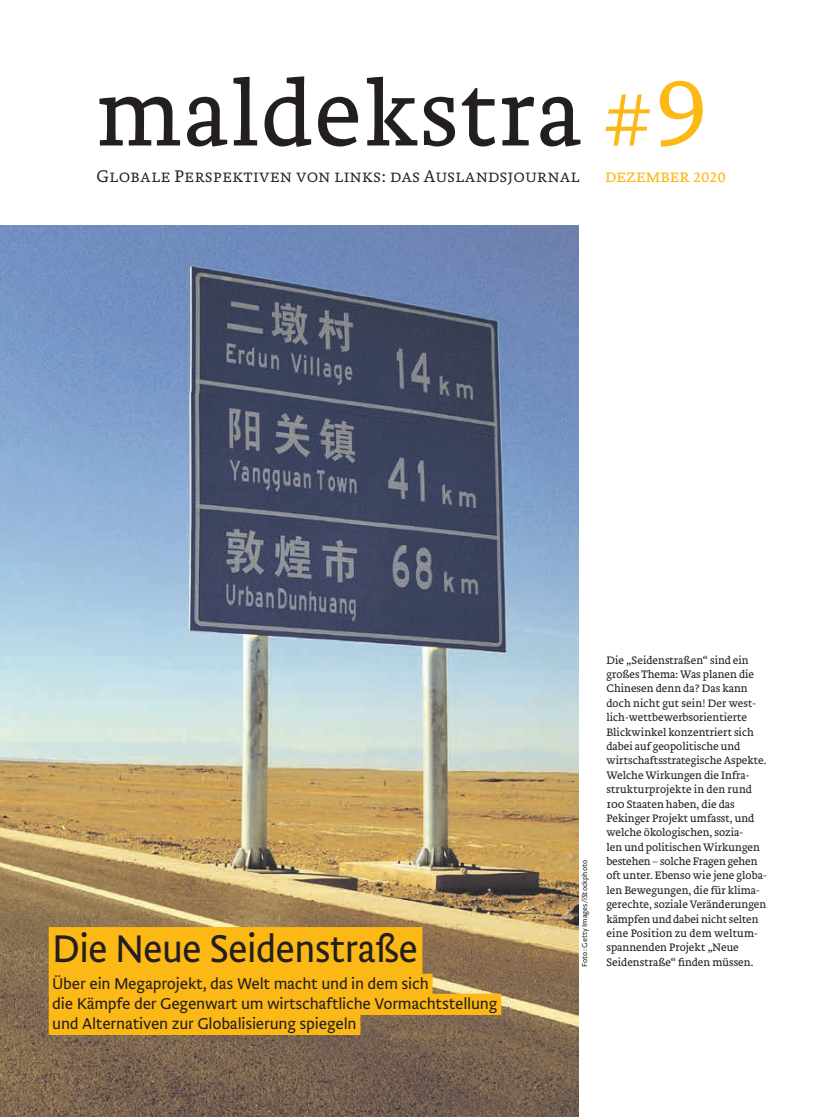
<style>
.page{position:relative;width:833px;height:1117px;background:#fff}
.page>*{position:absolute;margin:0;border:0;box-sizing:border-box;transform-origin:0 0}
.t1{font:300 95px "Brioni Text Std";letter-spacing:.02em;color:#231f20}
.t2{font:300 40px "Brioni Sanst Std";letter-spacing:-.02em;color:#231f20;scale:.94 1}
.t3{font:200 17.5px "Brioni Text Std";letter-spacing:.03em;color:#231f20}
.t4{font:300 17.5px "Brioni Text Std";color:#fcb814}
.t5{font:300 16.25px/20px "Brioni Sanst Std";letter-spacing:-.015em;color:#231f20}
.t6{font:300 11.25px/14.4px "Brioni Text Std";color:#231f20}
.t7{font:300 7.5px "Brioni Sanst Std";color:#231f20}
.s1{font-size:82.5px;color:#fcb814}
.s2{font-weight:200;color:#fcb814}
</style>
<div class="page">
<img style="left:0;top:225px;width:579px;height:891px">
<div style="left:49px;top:926px;width:373px;height:48px;background:#fcb814"></div>
<div style="left:49px;top:973px;width:383px;height:21px;background:#fcb814"></div>
<div style="left:49px;top:993px;width:452px;height:21px;background:#fcb814"></div>
<div style="left:49px;top:1013px;width:311px;height:21px;background:#fcb814"></div>
<h1 class="t1" style="left:97px;top:51px;width:612px">maldekstra <span class="s1">#</span><span class="s2">9</span></h1>
<h3 class="t3" style="left:97px;top:165px;width:484px">Globale Perspektiven von links: das Auslandsjournal</h3>
<h3 class="t4" style="left:605px;top:165px;width:122px">dezember 2020</h3>
<h2 class="t2" style="left:52px;top:921px;width:390px">Die Neue Seidenstraße</h2>
<h3 class="t5" style="left:52px;top:972px;width:447px">Über ein Megaprojekt, das Welt macht und in dem sich<br>die Kämpfe der Gegenwart um wirtschaftliche Vormachtstellung und Alternativen zur Globalisierung spiegeln</h3>
<p class="t7" style="left:579px;top:966px;width:108px;rotate:-90deg">Foto: Getty Images/iStockphoto</p>
<p class="t6" style="left:606px;top:653px;width:162px">Die „Seidenstraßen“ sind ein großes Thema: Was planen die<br>Chinesen denn da? Das kann doch nicht gut sein! Der west&shy;lich-wettbewerbsorientierte<br>Blickwinkel konzentriert sich dabei auf geopolitische und wirtschaftsstrategische Aspekte.<br>Welche Wirkungen die Infra&shy;strukturprojekte in den rund<br>100 Staaten haben, die das<br>Pekinger Projekt umfasst, und welche ökologischen, sozia-<br>len und politischen Wirkungen bestehen – solche Fragen gehen oft unter. Ebenso wie jene globa&shy;len Bewegungen, die für klima&shy;gerechte, soziale Veränderungen kämpfen und dabei nicht selten eine Position zu dem weltum&shy;spannenden Projekt „Neue</p>
<p class="t6" style="left:606px;top:954px;width:149px">Seidenstraße“ finden müssen.</p>
</div>
